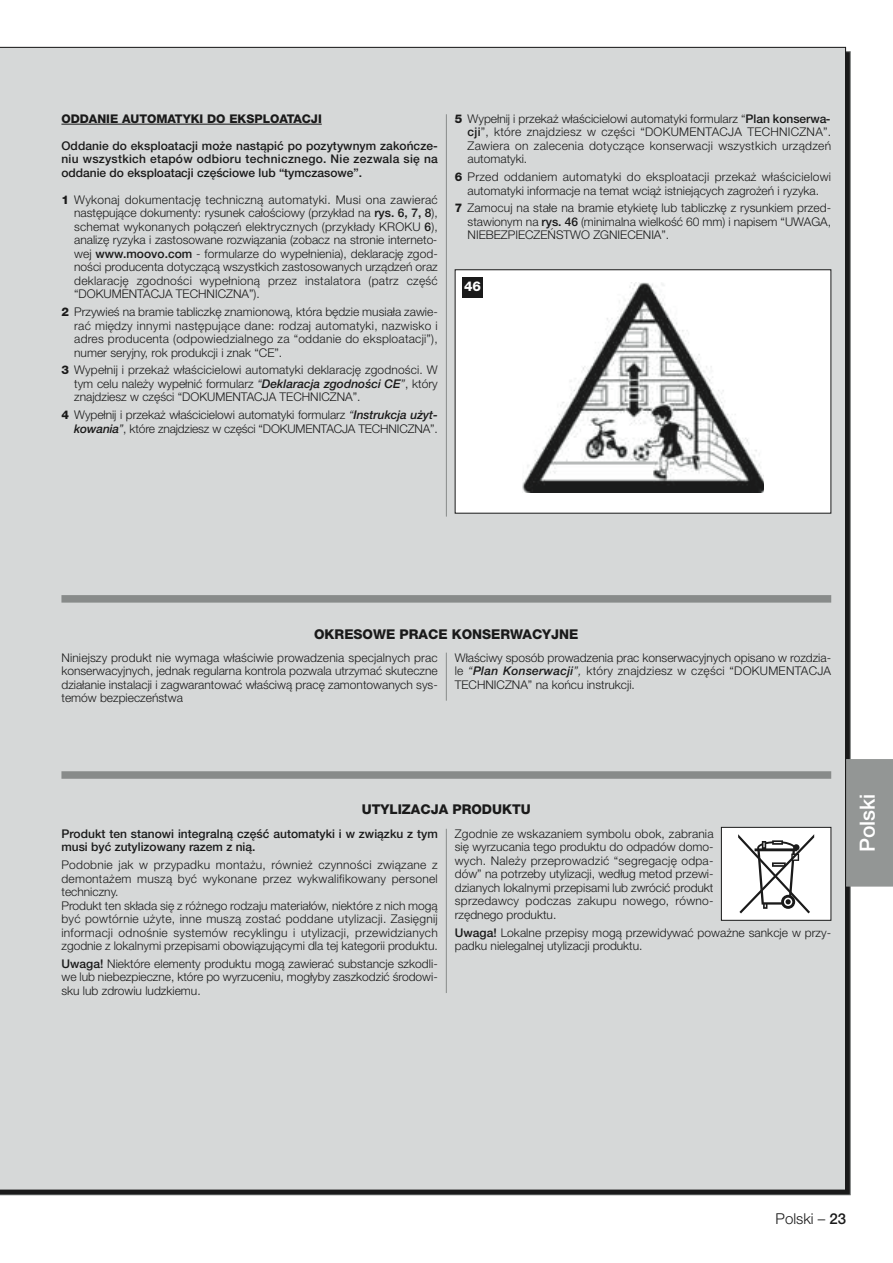
<style>
.page{position:relative;width:893px;height:1263px;background:#fff}
.page>*{position:absolute;margin:0;border:0;box-sizing:border-box;transform-origin:0 0}
.t1{font:500 21px "Helvetica Neue";color:#fff}
.t2{font:300 15px "Helvetica Neue";color:#1a1a1a}
.t3{font:800 13.5px "Helvetica Neue CE";color:#1a1a1a}
.t4{font:800 13.5px "Helvetica Neue";color:#fff}
.t5{font:300 12px/13.5px "Helvetica Neue CE";color:#1a1a1a;text-align:justify}
.t6{font:300 12px/13.5px "Helvetica Neue CE";letter-spacing:.02em;color:#1a1a1a}
.t7{font:500 12px/13.5px "Helvetica Neue CE";color:#1a1a1a;text-align:justify}
.t8{font:800 12px "Helvetica Neue CE";color:#1a1a1a}
.s1{font-weight:800}
.s2{font-weight:500}
.s3{font-style:italic}
.s4{font-weight:500;font-style:italic}
</style>
<div class="page">
<div style="left:1px;top:47px;width:845px;height:1144px;background:#d6d8d8"></div>
<div style="left:846px;top:759px;width:46px;height:128px;background:#939695"></div>
<hr style="left:61px;top:124px;width:261px;height:1px;background:#1a1a1a">
<hr style="left:446px;top:114px;width:1px;height:403px;background:#888b8a">
<div style="left:455px;top:270px;width:375px;height:243px;background:#fff"></div>
<img style="left:522px;top:283px;width:242px;height:209px">
<div style="left:455px;top:269px;width:376px;height:244px;border:1px solid #1a1a1a"></div>
<div style="left:462px;top:277px;width:21px;height:20px;background:#1a1a1a"></div>
<div style="left:61px;top:771px;width:770px;height:8px;background:#888b8a"></div>
<div style="left:722px;top:828px;width:108px;height:92px;background:#fff"></div>
<svg style="left:738px;top:834px;width:76px;height:79px"></svg>
<div style="left:721px;top:827px;width:110px;height:94px;border:1px solid #1a1a1a"></div>
<hr style="left:446px;top:829px;width:1px;height:164px;background:#888b8a">
<div style="left:61px;top:595px;width:770px;height:8px;background:#888b8a"></div>
<hr style="left:446px;top:653px;width:1px;height:48px;background:#888b8a">
<p class="t8" style="left:61px;top:114px;width:262px">ODDANIE AUTOMATYKI DO EKSPLOATACJI</p>
<p class="t7" style="left:61px;top:140px;width:378px">Oddanie do eksploatacji może nastąpić po pozytywnym zakończe&shy;niu wszystkich etapów odbioru technicznego. Nie zezwala się na oddanie do eksploatacji częściowe lub “tymczasowe”.</p>
<p class="t5" style="left:74px;top:194px;width:365px;text-indent:-13px"><span class="s1">1</span> Wykonaj dokumentację techniczną automatyki. Musi ona zawierać następujące dokumenty: rysunek całościowy (przykład na <span class="s2">rys. 6, 7, 8</span>), schemat wykonanych połączeń elektrycznych (przykłady KROKU <span class="s2">6</span>), analizę ryzyka i zastosowane rozwiązania (zobacz na stronie interneto&shy;wej <span class="s2">www.moovo.com</span> - formularze do wypełnienia), deklarację zgod&shy;ności producenta dotyczącą wszystkich zastosowanych urządzeń oraz deklarację zgodności wypełnioną przez instalatora (patrz część “DOKUMENTACJA TECHNICZNA”).</p>
<p class="t5" style="left:74px;top:306px;width:365px;text-indent:-13px"><span class="s1">2</span> Przywieś na bramie tabliczkę znamionową, która będzie musiała zawie&shy;rać między innymi następujące dane: rodzaj automatyki, nazwisko i adres producenta (odpowiedzialnego za “oddanie do eksploatacji”), numer seryjny, rok produkcji i znak “CE”.</p>
<p class="t5" style="left:74px;top:365px;width:365px;text-indent:-13px"><span class="s1">3</span> Wypełnij i przekaż właścicielowi automatyki deklarację zgodności. W tym celu należy wypełnić formularz <span class="s3">“</span><span class="s4">Deklaracja zgodności CE</span><span class="s3">”</span>, który znajdziesz w części “DOKUMENTACJA TECHNICZNA”.</p>
<p class="t5" style="left:61px;top:409px;width:378px;text-align:right"><span class="s1">4</span> Wypełnij i przekaż właścicielowi automatyki formularz <span class="s3">“</span><span class="s4">Instrukcja użyt&shy;kowania</span><span class="s3">”</span>, które znajdziesz w części “DOKUMENTACJA TECHNICZNA”.</p>
<p class="t5" style="left:468px;top:113px;width:365px;text-indent:-13px"><span class="s1">5</span> Wypełnij i przekaż właścicielowi automatyki formularz “<span class="s2">Plan konserwa&shy;cji</span>”, które znajdziesz w części “DOKUMENTACJA TECHNICZNA”.<br>Zawiera on zalecenia dotyczące konserwacji wszystkich urządzeń automatyki.</p>
<p class="t5" style="left:455px;top:171px;width:378px;text-align:center"><span class="s1">6</span> Przed oddaniem automatyki do eksploatacji przekaż właścicielowi automatyki informacje na temat wciąż istniejących zagrożeń i ryzyka.</p>
<p class="t5" style="left:468px;top:203px;width:365px;text-indent:-13px"><span class="s1">7</span> Zamocuj na stałe na bramie etykietę lub tabliczkę z rysunkiem przed&shy;stawionym na <span class="s2">rys. 46</span> (minimalna wielkość 60 mm) i napisem “UWAGA, NIEBEZPIECZEŃSTWO ZGNIECENIA”.</p>
<p class="t4" style="left:464px;top:282px;width:19px">46</p>
<p class="t3" style="left:314px;top:629px;width:266px">OKRESOWE PRACE KONSERWACYJNE</p>
<p class="t5" style="left:61px;top:652px;width:378px">Niniejszy produkt nie wymaga właściwie prowadzenia specjalnych prac konserwacyjnych, jednak regularna kontrola pozwala utrzymać skuteczne działanie instalacji i zagwarantować właściwą pracę zamontowanych sys&shy;temów bezpieczeństwa</p>
<p class="t5" style="left:455px;top:652px;width:378px">Właściwy sposób prowadzenia prac konserwacyjnych opisano w rozdzia&shy;le <span class="s3">“</span><span class="s4">Plan Konserwacji</span><span class="s3">”,</span> który znajdziesz w części “DOKUMENTACJA TECHNICZNA” na końcu instrukcji.</p>
<p class="t3" style="left:362px;top:804px;width:171px">UTYLIZACJA PRODUKTU</p>
<p class="t7" style="left:61px;top:828px;width:378px">Produkt ten stanowi integralną część automatyki i w związku z tym musi być zutylizowany razem z nią.</p>
<p class="t6" style="left:61px;top:859px;width:378px">Podobnie jak w przypadku montażu, również czynności związane z demontażem muszą być wykonane przez wykwalifikowany personel techniczny.<br>Produkt ten składa się z różnego rodzaju materiałów, niektóre z nich mogą być powtórnie użyte, inne muszą zostać poddane utylizacji. Zasięgnij informacji odnośnie systemów recyklingu i utylizacji, przewidzianych zgodnie z lokalnymi przepisami obowiązującymi dla tej kategorii produktu.</p>
<p class="t5" style="left:61px;top:958px;width:378px"><span class="s2">Uwaga!</span> Niektóre elementy produktu mogą zawierać substancje szkodli&shy;we lub niebezpieczne, które po wyrzuceniu, mogłyby zaszkodzić środowi&shy;sku lub zdrowiu ludzkiemu.</p>
<p class="t5" style="left:455px;top:828px;width:260px">Zgodnie ze wskazaniem symbolu obok, zabrania się wyrzucania tego produktu do odpadów domo&shy;wych. Należy przeprowadzić “segregację odpa&shy;dów” na potrzeby utylizacji, według metod przewi&shy;dzianych lokalnymi przepisami lub zwrócić produkt sprzedawcy podczas zakupu nowego, równo&shy;rzędnego produktu.</p>
<p class="t5" style="left:455px;top:927px;width:378px"><span class="s2">Uwaga!</span> Lokalne przepisy mogą przewidywać poważne sankcje w przy&shy;padku nielegalnej utylizacji produktu.</p>
<h1 class="t1" style="left:860px;top:852px;width:60px;rotate:-90deg">Polski</h1>
<p class="t2" style="left:775px;top:1213px;width:72px">Polski – <span class="s2">23</span></p>
</div>
